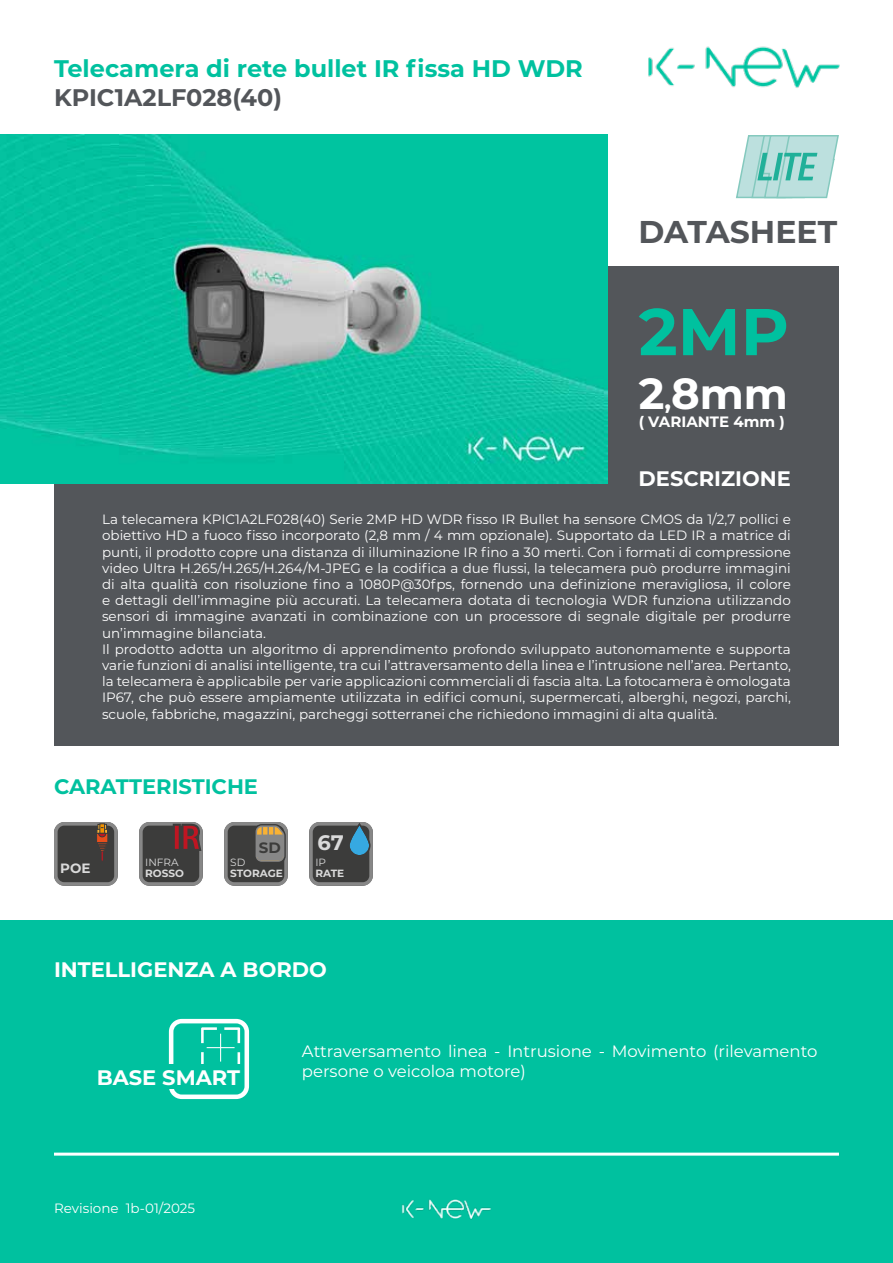
<style>
.page{position:relative;width:893px;height:1263px;background:#fff}
.page>*{position:absolute;margin:0;border:0;box-sizing:border-box;transform-origin:0 0}
.t1{font:700 66px "Montserrat";color:#00c19f}
.t2{font:700 43.5px "Montserrat";color:#fff}
.t3{font:700 31.5px "Montserrat";color:#53565a}
.t4{font:700 24px "Montserrat";color:#00c19f}
.t5{font:700 24px "Montserrat";color:#53565a}
.t6{font:700 21px "Montserrat";color:#fff}
.t7{font:700 21px "Montserrat";color:#00c19f}
.t8{font:700 21px "Montserrat";color:#dadada}
.t9{font:16.5px "Montserrat";color:#fff}
.t10{font:700 15px "Montserrat";color:#fff}
.t11{font:700 15px "Montserrat";color:#3c3c3b}
.t12{font:13.5px/16.2px "Montserrat";color:#fff}
.t13{font:700 13.5px "Montserrat";color:#dadada}
.t14{font:700 10.5px "Montserrat";color:#dadada}
.t15{font:10.5px "Montserrat";color:#dadada}
.s1{font-size:25.5px}
.s2{font-size:42px}
</style>
<div class="page">
<div style="left:54px;top:267px;width:785px;height:479px;background:#53565a"></div>
<img style="left:648px;top:46px;width:192px;height:42px">
<img style="left:0;top:135px;width:607px;height:348px">
<div style="left:0;top:921px;width:893px;height:342px;background:#00c19f"></div>
<img style="left:401px;top:1199px;width:90px;height:20px">
<hr style="left:54px;top:1152px;width:785px;height:3px;background:#fff">
<svg style="left:169px;top:1019px;width:80px;height:80px"></svg>
<div style="left:161px;top:1064px;width:82px;height:25px;background:#00c19f"></div>
<svg style="left:736px;top:135px;width:103px;height:64px;background:#addcd7"></svg>
<svg style="left:139px;top:822px;width:64px;height:64px;background:#574b4b"></svg>
<svg style="left:54px;top:822px;width:64px;height:64px;background:#55504d"></svg>
<svg style="left:309px;top:822px;width:64px;height:64px;background:#4e585c"></svg>
<svg style="left:224px;top:822px;width:64px;height:64px;background:#64615c"></svg>
<h3 class="t4" style="left:54px;top:51px;width:530px">Telecamera di rete bullet IR fissa HD WDR</h3>
<h3 class="t5" style="left:54px;top:80px;width:229px">KPIC1A2LF028(40)</h3>
<h3 class="t3" style="left:639px;top:209px;width:200px">DATASHEET</h3>
<h1 class="t1" style="left:639px;top:284px;width:152px">2MP</h1>
<h2 class="t2" style="left:639px;top:362px;width:151px">2<span class="s1">,</span>8<span class="s2">mm</span></h2>
<p class="t10" style="left:639px;top:411px;width:148px">( VARIANTE 4mm )</p>
<h3 class="t6" style="left:639px;top:463px;width:154px">DESCRIZIONE</h3>
<p class="t12" style="left:102px;top:511px;width:690px">La telecamera KPIC1A2LF028(40) Serie 2MP HD WDR fisso IR Bullet ha sensore CMOS da 1/2,7 pollici e obiettivo HD a fuoco fisso incorporato (2,8 mm / 4 mm opzionale). Supportato da LED IR a matrice di punti, il prodotto copre una distanza di illuminazione IR fino a 30 merti. Con i formati di compressione video Ultra H.265/H.265/H.264/M-JPEG e la codifica a due flussi, la telecamera può produrre immagini di alta qualità con risoluzione fino a 1080P@30fps, fornendo una definizione meravigliosa, il colore e dettagli dell’immagine più accurati. La telecamera dotata di tecnologia WDR funziona utilizzando sensori di immagine avanzati in combinazione con un processore di segnale digitale per produrre un’immagine bilanciata.<br>Il prodotto adotta un algoritmo di apprendimento profondo sviluppato autonomamente e supporta varie funzioni di analisi intelligente, tra cui l’attraversamento della linea e l’intrusione nell’area. Pertanto, la telecamera è applicabile per varie applicazioni commerciali di fascia alta. La fotocamera è omologata IP67, che può essere ampiamente utilizzata in edifici comuni, supermercati, alberghi, negozi, parchi, scuole, fabbriche, magazzini, parcheggi sotterranei che richiedono immagini di alta qualità.</p>
<h3 class="t7" style="left:54px;top:772px;width:206px">CARATTERISTICHE</h3>
<p class="t15" style="left:145px;top:855px;width:35px">INFRA</p>
<p class="t13" style="left:60px;top:858px;width:32px">POE</p>
<p class="t14" style="left:145px;top:865px;width:40px">ROSSO</p>
<p class="t11" style="left:259px;top:837px;width:23px">SD</p>
<p class="t15" style="left:230px;top:855px;width:17px">SD</p>
<p class="t14" style="left:230px;top:865px;width:54px">STORAGE</p>
<h3 class="t8" style="left:318px;top:828px;width:28px">67</h3>
<p class="t15" style="left:315px;top:855px;width:12px">IP</p>
<p class="t14" style="left:315px;top:865px;width:30px">RATE</p>
<h3 class="t6" style="left:54px;top:954px;width:274px">INTELLIGENZA A BORDO</h3>
<p class="t9" style="left:302px;top:1040px;width:517px">Attraversamento linea - Intrusione - Movimento (rilevamento</p>
<h3 class="t6" style="left:97px;top:1062px;width:145px">BASE SMART</h3>
<p class="t9" style="left:302px;top:1060px;width:226px">persone o veicoloa motore)</p>
<p class="t12" style="left:54px;top:1199px;width:143px">Revisione 1b-01/2025</p>
</div>
